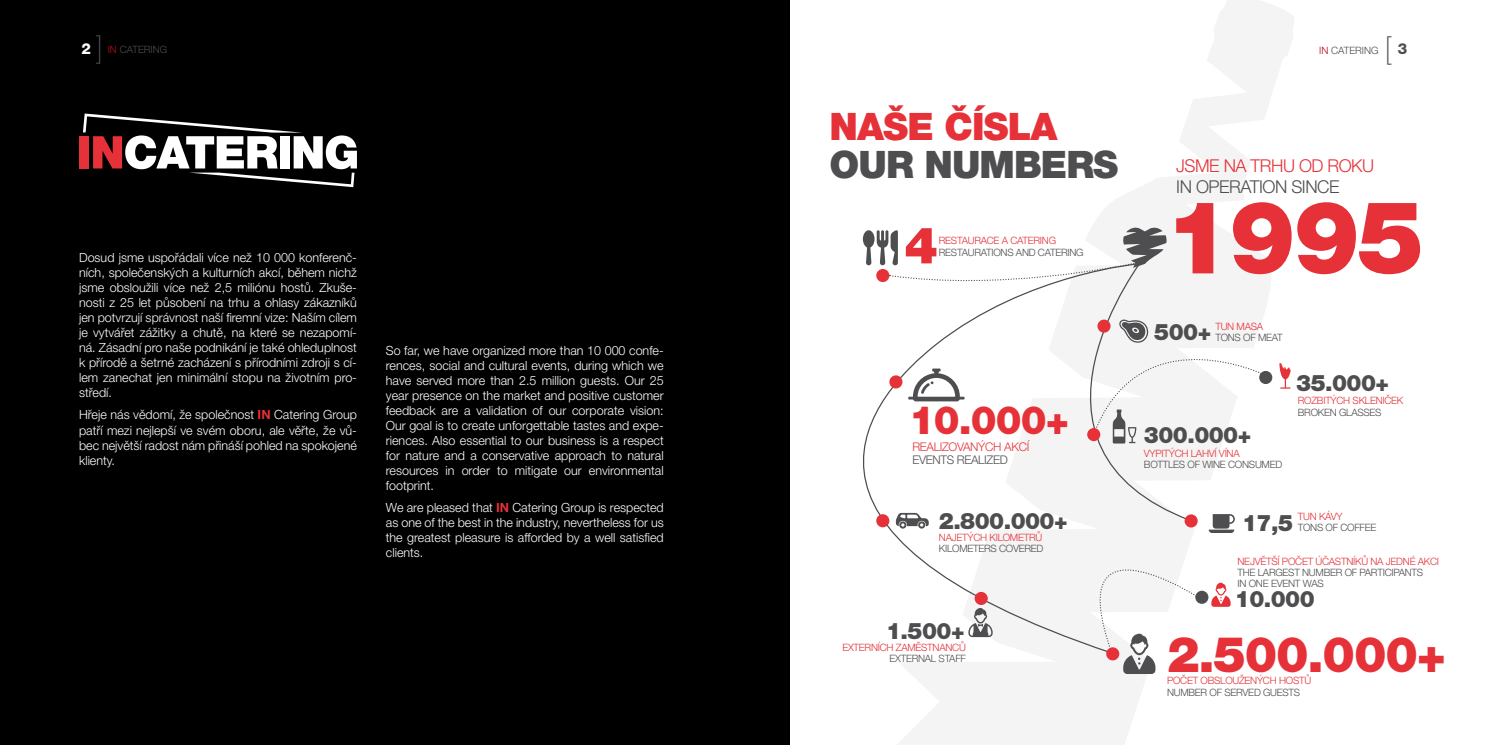
<style>
.page{position:relative;width:1489px;height:745px;background:#fff}
.page>*{position:absolute;margin:0;border:0;box-sizing:border-box;transform-origin:0 0}
.t1{font:900 100.88px "Helvetica Neue LT Pro";color:#e53137}
.t2{font:900 50.5px "Helvetica Neue LT Pro";color:#e53137}
.t3{font:900 49.25px "Helvetica Neue LT Pro";letter-spacing:-.025em;color:#e53137}
.t4{font:900 39.12px "Helvetica Neue LT Pro";color:#e53137}
.t5{font:900 37.88px "Helvetica Neue LT Pro";letter-spacing:-.025em;color:#4e4d4f}
.t6{font:900 37.88px "Helvetica Neue LT Pro";letter-spacing:-.025em;color:#e53137}
.t7{font:100 31px "Helvetica Neue LT Pro";color:#4e4d4f}
.t8{font:900 22.75px "Helvetica Neue LT Pro";letter-spacing:-.025em;color:#4e4d4f}
.t9{font:300 17.62px "Helvetica Neue LT Pro";letter-spacing:-.025em;color:#e53137}
.t10{font:300 17.62px "Helvetica Neue LT Pro";letter-spacing:-.025em;color:#4e4d4f}
.t11{font:800 15.12px "Helvetica Neue LT Pro";color:#4e4d4f}
.t12{font:300 12.62px/15px "Helvetica Neue LT Pro";color:#fff;text-align:justify}
.t13{font:300 11.88px "Helvetica Neue LT Pro";letter-spacing:-.025em;color:#e53137}
.t14{font:300 11.88px "Helvetica Neue LT Pro";letter-spacing:-.025em;color:#4e4d4f}
.t15{font:300 10.12px/11.2px "Helvetica Neue LT Pro";letter-spacing:-.025em;color:#4e4d4f}
.t16{font:300 10.12px "Helvetica Neue LT Pro";letter-spacing:-.025em;color:#e53137}
.t17{font:300 10.12px "Helvetica Neue LT Pro";color:#4e4d4f}
.s1{font-weight:800;font-size:15.12px;color:#fff}
.s2{color:#b80b1c}
.s3{font-weight:700;color:#e53137}
</style>
<div class="page">
<div style="left:0;top:0;width:789px;height:744px;background:#000"></div>
<svg style="left:898px;top:0;width:396px;height:744px"></svg>
<svg style="left:789px;top:262px;width:275px;height:392px"></svg>
<svg style="left:996px;top:256px;width:196px;height:266px"></svg>
<svg style="left:908px;top:368px;width:56px;height:33px"></svg>
<div style="left:889px;top:375px;width:13px;height:13px;background:#e53137;border-radius:50%"></div>
<div style="left:1087px;top:428px;width:13px;height:13px;background:#e53137;border-radius:50%"></div>
<svg style="left:1184px;top:514px;width:13px;height:13px"></svg>
<div style="left:974px;top:591px;width:13px;height:13px;background:#e53137;border-radius:50%"></div>
<div style="left:876px;top:514px;width:13px;height:13px;background:#e53137;border-radius:50%"></div>
<div style="left:1259px;top:370px;width:13px;height:14px;background:#4e4d4f;border-radius:50%"></div>
<div style="left:1195px;top:590px;width:13px;height:13px;background:#4e4d4f;border-radius:50%"></div>
<svg style="left:1092px;top:319px;width:174px;height:124px"></svg>
<svg style="left:1208px;top:513px;width:26px;height:19px"></svg>
<svg style="left:895px;top:512px;width:33px;height:16px"></svg>
<svg style="left:968px;top:607px;width:24px;height:29px"></svg>
<svg style="left:1064px;top:518px;width:135px;height:155px"></svg>
<svg style="left:1211px;top:582px;width:19px;height:24px"></svg>
<svg style="left:1279px;top:363px;width:11px;height:25px"></svg>
<svg style="left:862px;top:226px;width:304px;height:64px"></svg>
<div style="left:79px;top:136px;width:10px;height:32px;background:#e53137"></div>
<svg style="left:83px;top:113px;width:274px;height:74px"></svg>
<h3 class="t7" style="left:96px;top:29px;width:9px">]</h3>
<h3 class="t7" style="left:1384px;top:30px;width:9px">[</h3>
<p class="t17" style="left:82px;top:43px;width:87px"><span class="s1">2</span> <span class="s2">IN</span> CATERING</p>
<p class="t17" style="left:1318px;top:44px;width:61px"><span class="s2">IN</span> CATERING</p>
<p class="t11" style="left:1397px;top:40px;width:11px">3</p>
<p class="t12" style="left:79px;top:250px;width:279px">Dosud jsme uspořádali více než 10 000 konferenč&shy;ních, společenských a kulturních akcí, během nichž jsme obsloužili více než 2,5 miliónu hostů. Zkuše&shy;nosti z 25 let působení na trhu a ohlasy zákazníků jen potvrzují správnost naší firemní vize: Naším cílem je vytvářet zážitky a chutě, na které se nezapomí&shy;ná. Zásadní pro naše podnikání je také ohleduplnost k přírodě a šetrné zacházení s přírodními zdroji s cí&shy;lem zanechat jen minimální stopu na životním pro&shy;středí.</p>
<p class="t12" style="left:79px;top:407px;width:279px">Hřeje nás vědomí, že společnost <span class="s3">IN</span> Catering Group patří mezi nejlepší ve svém oboru, ale věřte, že vů&shy;bec největší radost nám přináší pohled na spokojené klienty.</p>
<p class="t12" style="left:386px;top:342px;width:279px">So far, we have organized more than 10 000 confe&shy;rences, social and cultural events, during which we have served more than 2.5 million guests. Our 25 year presence on the market and positive customer feedback are a validation of our corporate vision:<br>Our goal is to create unforgettable tastes and expe&shy;riences. Also essential to our business is a respect for nature and a conservative approach to natural resources in order to mitigate our environmental footprint.</p>
<p class="t12" style="left:386px;top:499px;width:279px">We are pleased that <span class="s3">IN</span> Catering Group is respected as one of the best in the industry, nevertheless for us the greatest pleasure is afforded by a well satisfied clients.</p>
<h3 class="t6" style="left:829px;top:104px;width:229px">NAŠE ČÍSLA</h3>
<h3 class="t5" style="left:829px;top:142px;width:290px">OUR NUMBERS</h3>
<h2 class="t2" style="left:904px;top:215px;width:35px">4</h2>
<p class="t16" style="left:938px;top:234px;width:119px">RESTAURACE A CATERING</p>
<p class="t15" style="left:938px;top:246px;width:146px">RESTAURATIONS AND CATERING</p>
<h3 class="t4" style="left:909px;top:396px;width:161px">10.000+</h3>
<p class="t13" style="left:912px;top:439px;width:118px">REALIZOVANÝCH AKCÍ</p>
<p class="t14" style="left:912px;top:452px;width:97px">EVENTS REALIZED</p>
<h3 class="t8" style="left:938px;top:507px;width:130px">2.800.000+</h3>
<p class="t16" style="left:938px;top:530px;width:105px">NAJETÝCH KILOMETRŮ</p>
<p class="t15" style="left:938px;top:542px;width:106px">KILOMETERS COVERED</p>
<h3 class="t8" style="left:886px;top:616px;width:80px">1.500+</h3>
<p class="t16" style="left:842px;top:641px;width:125px">EXTERNÍCH ZAMĚSTNANCŮ</p>
<p class="t15" style="left:889px;top:652px;width:78px">EXTERNAL STAFF</p>
<h3 class="t9" style="left:1176px;top:154px;width:199px">JSME NA TRHU OD ROKU</h3>
<h3 class="t10" style="left:1176px;top:175px;width:165px">IN OPERATION SINCE</h3>
<h1 class="t1" style="left:1164px;top:177px;width:261px">1995</h1>
<p class="t16" style="left:1215px;top:320px;width:49px">TUN MASA</p>
<p class="t15" style="left:1215px;top:331px;width:69px">TONS OF MEAT</p>
<h3 class="t8" style="left:1154px;top:318px;width:58px">500+</h3>
<h3 class="t8" style="left:1143px;top:420px;width:109px">300.000+</h3>
<p class="t16" style="left:1143px;top:446px;width:97px">VYPITÝCH LAHVÍ VÍNA</p>
<p class="t15" style="left:1143px;top:458px;width:140px">BOTTLES OF WINE CONSUMED</p>
<h3 class="t8" style="left:1296px;top:368px;width:94px">35.000+</h3>
<p class="t16" style="left:1297px;top:394px;width:107px">ROZBITÝCH SKLENIČEK</p>
<p class="t15" style="left:1297px;top:406px;width:85px">BROKEN GLASSES</p>
<p class="t16" style="left:1297px;top:510px;width:46px">TUN KÁVY</p>
<p class="t15" style="left:1297px;top:521px;width:80px">TONS OF COFFEE</p>
<h3 class="t8" style="left:1241px;top:508px;width:52px">17,5</h3>
<p class="t16" style="left:1237px;top:554px;width:203px">NEJVĚTŠÍ POČET ÚČASTNÍKŮ NA JEDNÉ AKCI</p>
<p class="t15" style="left:1237px;top:566px;width:187px">THE LARGEST NUMBER OF PARTICIPANTS<br>IN ONE EVENT WAS</p>
<h3 class="t8" style="left:1234px;top:584px;width:81px">10.000</h3>
<h3 class="t3" style="left:1166px;top:624px;width:280px">2.500.000+</h3>
<p class="t16" style="left:1166px;top:674px;width:146px">POČET OBSLOUŽENÝCH HOSTŮ</p>
<p class="t15" style="left:1166px;top:685px;width:135px">NUMBER OF SERVED GUESTS</p>
</div>
